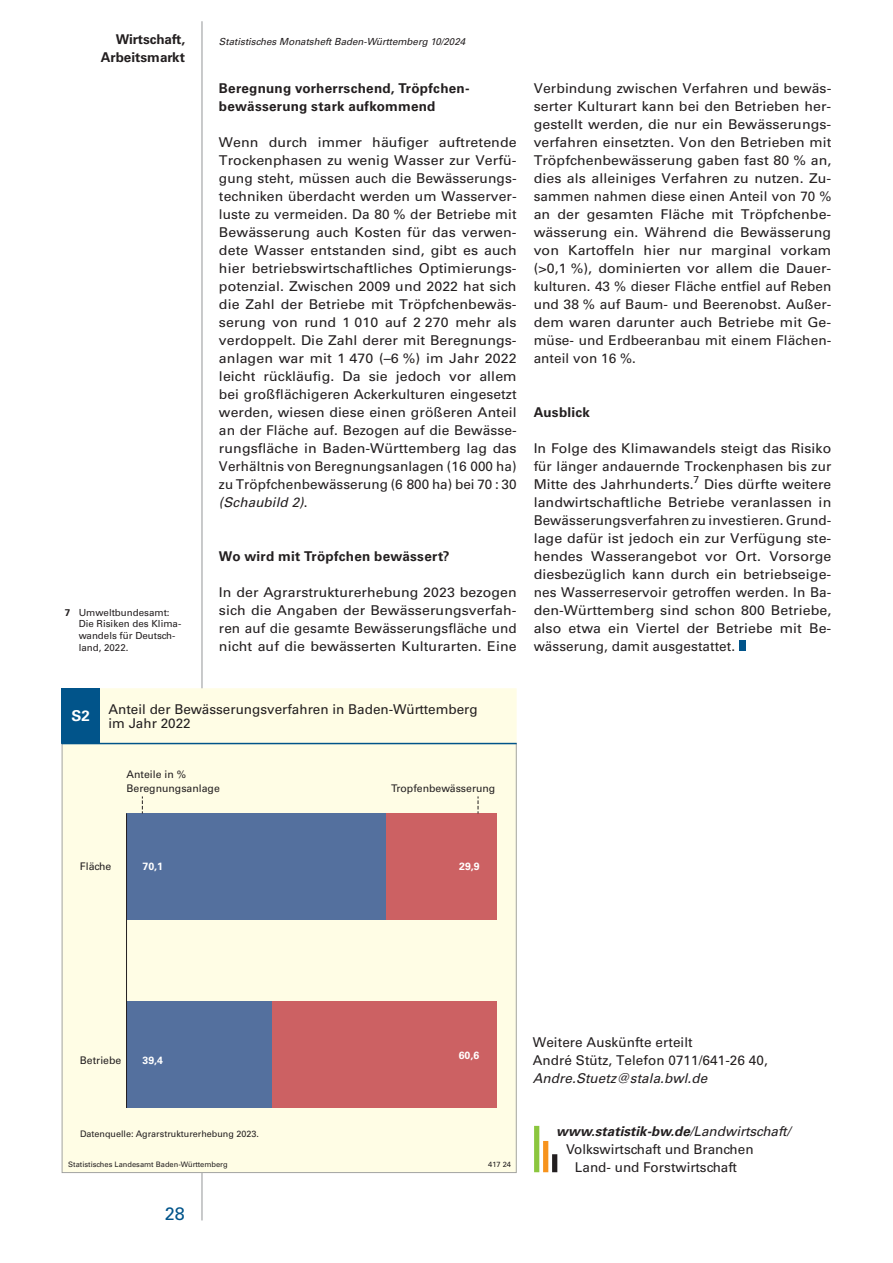
<style>
.page{position:relative;width:893px;height:1263px;background:#fff}
.page>*{position:absolute;margin:0;border:0;box-sizing:border-box;transform-origin:0 0}
.t1{font:18px "Univers LT Pro 55 Roman";color:#01548a}
.t2{font:700 15px "Univers LT Pro 65";color:#fff}
.t3{font:13.5px/18px "Univers LT Pro 55 Roman";letter-spacing:.005em;color:#231f20;text-align:justify;scale:1.04 1}
.t4{font:13.5px/18px "Univers LT Pro 55 Roman";letter-spacing:.005em;color:#231f20;text-align:justify;scale:1.05 1}
.t5{font:700 13.5px/18px "Univers LT Pro 65";letter-spacing:.015em;color:#231f20}
.t6{font:13.5px/18px "Univers LT Pro 55 Roman";letter-spacing:.005em;color:#231f20}
.t7{font:13.5px "Univers";color:#231f20}
.t8{font:italic 13.5px "Univers LT Pro 55";letter-spacing:.005em;color:#231f20}
.t9{font:italic 700 13.5px "Univers";color:#231f20}
.t10{font:10.5px "Univers LT Pro 55 Roman";color:#231f20}
.t11{font:700 10.5px "Univers LT Pro 65";color:#fff}
.t12{font:9.75px/11.7px "Univers LT Pro 55 Roman";color:#231f20}
.t13{font:italic 9.75px "Univers LT Pro 55";color:#231f20}
.t14{font:9px "Univers LT Pro 55 Roman";color:#231f20}
.t15{font:7.5px "Univers LT Pro 55 Roman";color:#231f20}
.s1{font-family:"Univers LT Pro 65";font-weight:700}
.s2{font-family:"Univers LT Pro 55 Roman";font-style:normal}
.s3{font-weight:400}
</style>
<div class="page">
<hr style="left:202px;top:21px;width:1px;height:1199px;background:#939598">
<div style="left:739px;top:641px;width:6px;height:10px;background:#01548a"></div>
<div style="left:534px;top:1126px;width:5px;height:46px;background:#8bc63e"></div>
<div style="left:543px;top:1141px;width:5px;height:31px;background:#f7931d"></div>
<div style="left:552px;top:1154px;width:5px;height:18px;background:#231f20"></div>
<div style="left:100px;top:688px;width:417px;height:55px;background:#fffde5"></div>
<div style="left:62px;top:688px;width:38px;height:55px;background:#01548a"></div>
<div style="left:62px;top:744px;width:455px;height:429px;background:#fffde5"></div>
<div style="left:272px;top:1002px;width:224px;height:106px;background:#cc6163"></div>
<div style="left:127px;top:1002px;width:145px;height:106px;background:#54709e"></div>
<div style="left:386px;top:813px;width:110px;height:107px;background:#cc6163"></div>
<div style="left:127px;top:813px;width:259px;height:107px;background:#54709e"></div>
<svg style="left:478px;top:796px;width:1px;height:17px"></svg>
<svg style="left:142px;top:796px;width:1px;height:17px"></svg>
<hr style="left:62px;top:743px;width:455px;height:1px;background:#01548a">
<hr style="left:126px;top:813px;width:1px;height:295px;background:#231f20">
<p class="t5" style="left:116px;top:30px;width:71px">Wirtschaft,</p>
<p class="t13" style="left:219px;top:34px;width:248px">Statistisches Monatsheft Baden-Württemberg 10/2024</p>
<p class="t5" style="left:101px;top:48px;width:86px">Arbeitsmarkt</p>
<p class="t12" style="left:79px;top:606px;width:104px;text-indent:-14px"><span class="s1">7</span> Umweltbundesamt:<br>Die Risiken des Klima‑ wandels für Deutsch‑ land, 2022.</p>
<p class="t5" style="left:219px;top:78px;width:251px">Beregnung vorherrschend, Tröpfchen‑ bewässerung stark aufkommend</p>
<p class="t4" style="left:219px;top:132px;width:285px">Wenn durch immer häufiger auftretende Trockenphasen zu wenig Wasser zur Verfü‑ gung steht, müssen auch die Bewässerungs‑ techniken überdacht werden um Wasserver‑ luste zu vermeiden. Da 80 % der Betriebe mit Bewässerung auch Kosten für das verwen‑ dete Wasser entstanden sind, gibt es auch hier betriebswirtschaftliches Optimierungs‑ potenzial. Zwischen 2009 und 2022 hat sich die Zahl der Betriebe mit Tröpfchenbewäs‑ serung von rund 1 010 auf 2 270 mehr als verdoppelt. Die Zahl derer mit Beregnungs‑ anlagen war mit 1 470 (–6 %) im Jahr 2022 leicht rückläufig. Da sie jedoch vor allem bei großflächigeren Ackerkulturen eingesetzt werden, wiesen diese einen größeren Anteil an der Fläche auf. Bezogen auf die Bewässe‑ rungsfläche in Baden-Württemberg lag das Verhältnis von Beregnungsanlagen (16 000 ha) zu Tröpfchenbewässerung (6 800 ha) bei 70 : 30</p>
<p class="t8" style="left:219px;top:493px;width:90px">(Schaubild 2)<span class="s2">.</span></p>
<p class="t5" style="left:219px;top:546px;width:232px">Wo wird mit Tröpfchen bewässert?</p>
<p class="t4" style="left:219px;top:582px;width:285px">In der Agrarstrukturerhebung 2023 bezogen sich die Angaben der Bewässerungsverfah‑ ren auf die gesamte Bewässerungsfläche und nicht auf die bewässerten Kulturarten. Eine</p>
<p class="t3" style="left:534px;top:78px;width:288px">Verbindung zwischen Verfahren und bewäs‑ serter Kulturart kann bei den Betrieben her‑ gestellt werden, die nur ein Bewässerungs‑ verfahren einsetzten. Von den Betrieben mit Tröpfchenbewässerung gaben fast 80 % an, dies als alleiniges Verfahren zu nutzen. Zu‑ sammen nahmen diese einen Anteil von 70 % an der gesamten Fläche mit Tröpfchenbe‑ wässerung ein. Während die Bewässerung von Kartoffeln hier nur marginal vorkam (&gt;0,1 %), dominierten vor allem die Dauer‑ kulturen. 43 % dieser Fläche entfiel auf Reben und 38 % auf Baum- und Beerenobst. Außer‑ dem waren darunter auch Betriebe mit Ge‑ müse- und Erdbeeranbau mit einem Flächen‑ anteil von 16 %.</p>
<p class="t5" style="left:534px;top:402px;width:58px">Ausblick</p>
<p class="t3" style="left:534px;top:438px;width:288px">In Folge des Klimawandels steigt das Risiko für länger andauernde Trockenphasen bis zur Mitte des Jahrhunderts.<sup>7</sup> Dies dürfte weitere landwirtschaftliche Betriebe veranlassen in Bewässerungsverfahren zu investieren. Grund‑ lage dafür ist jedoch ein zur Verfügung ste‑ hendes Wasserangebot vor Ort. Vorsorge diesbezüglich kann durch ein betriebseige‑ nes Wasserreservoir getroffen werden. In Ba‑ den-Württemberg sind schon 800 Betriebe, also etwa ein Viertel der Betriebe mit Be‑ wässerung, damit ausgestattet.</p>
<p class="t2" style="left:72px;top:705px;width:20px">S2</p>
<p class="t6" style="left:108px;top:701px;width:371px;line-height:14.2px">Anteil der Bewässerungsverfahren in Baden-Württemberg im Jahr 2022</p>
<p class="t10" style="left:127px;top:767px;width:61px">Anteile in %</p>
<p class="t10" style="left:127px;top:781px;width:95px">Beregnungsanlage</p>
<p class="t10" style="left:391px;top:781px;width:106px">Tropfenbewässerung</p>
<p class="t10" style="left:80px;top:859px;width:33px">Fläche</p>
<p class="t11" style="left:459px;top:859px;width:22px">29,9</p>
<p class="t11" style="left:143px;top:859px;width:22px">70,1</p>
<p class="t10" style="left:80px;top:1053px;width:43px">Betriebe</p>
<p class="t11" style="left:143px;top:1053px;width:22px">39,4</p>
<p class="t14" style="left:80px;top:1127px;width:180px">Datenquelle: Agrarstrukturerhebung 2023.</p>
<p class="t11" style="left:459px;top:1047px;width:22px">60,6</p>
<p class="t15" style="left:68px;top:1159px;width:161px">Statistisches Landesamt Baden-Württemberg</p>
<p class="t15" style="left:488px;top:1159px;width:24px">417 24</p>
<h1 class="t1" style="left:165px;top:1201px;width:22px">28</h1>
<p class="t6" style="left:533px;top:1032px;width:236px">Weitere Auskünfte erteilt<br>André Stütz, Telefon 0711/641-26 40,</p>
<p class="t8" style="left:533px;top:1069px;width:176px">Andre.Stuetz@stala.bwl.de</p>
<p class="t9" style="left:556px;top:1123px;width:236px">www.statistik-bw.de<span class="s3">/Landwirtschaft/</span></p>
<p class="t7" style="left:566px;top:1141px;width:189px">Volkswirtschaft und Branchen</p>
<p class="t7" style="left:575px;top:1159px;width:164px">Land- und Forstwirtschaft</p>
</div>
